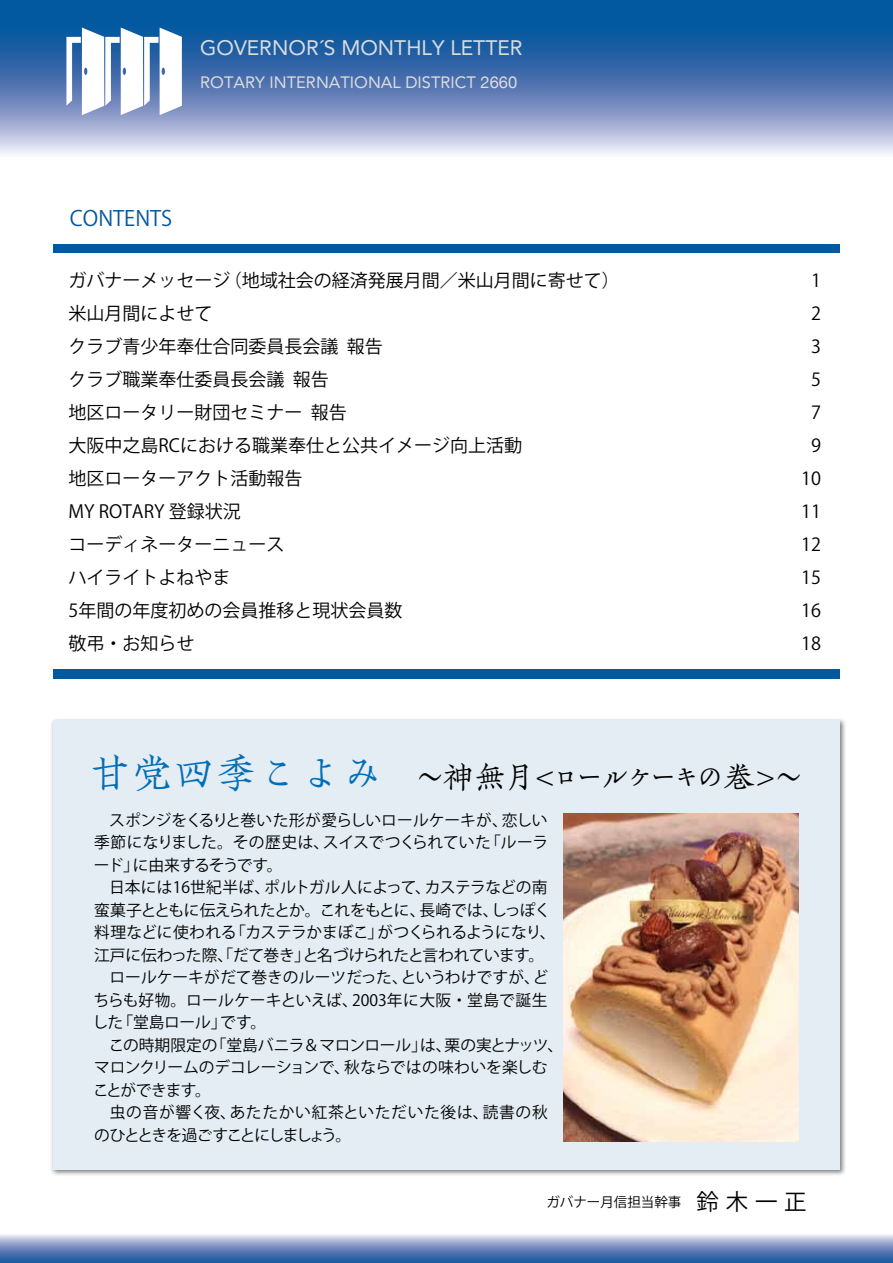
<style>
.page{position:relative;width:893px;height:1263px;background:#fff}
.page>*{position:absolute;margin:0;border:0;box-sizing:border-box;transform-origin:0 0}
.t1{font:500 31.5px "P Kamome Ryuso Std N";letter-spacing:-.215em;color:#000}
.t2{font:21px "Avenir";color:#dcdcdd}
.t3{font:21px "Koz Go Pr 6 N";color:#03599f}
.t4{font:18px/33px "Koz Go Pr 6 N";color:#000}
.t5{font:16.5px "Avenir";color:#dcdcdd}
.t6{font:15.75px/22.5px "Koz Go Pr 6 N";letter-spacing:-.015em;color:#000}
.t7{font:13.5px "Koz Go Pr 6 N";color:#000}
.s1{font-family:"Helvetica Neue"}
.s2{font-size:42px;color:#036eb8}
.s3{font-size:22.5px}
</style>
<div class="page">
<svg style="left:0;top:0;width:893px;height:154px;background:#5681b8"></svg>
<svg style="left:66px;top:28px;width:116px;height:87px"></svg>
<svg style="left:0;top:1234px;width:893px;height:29px;background:#7792c2"></svg>
<div style="left:53px;top:245px;width:787px;height:8px;background:#03599f"></div>
<div style="left:53px;top:669px;width:787px;height:9px;background:#03599f"></div>
<img style="left:51px;top:719px;width:795px;height:456px">
<div style="left:53px;top:720px;width:787px;height:449px;background:#e3edf3"></div>
<img style="left:563px;top:813px;width:236px;height:329px">
<h2 class="t2" style="left:200px;top:31px;width:324px">GOVERNOR´S MONTHLY LETTER</h2>
<p class="t5" style="left:200px;top:69px;width:319px">ROTARY INTERNATIONAL DISTRICT <span class="s1">2660</span></p>
<h2 class="t3" style="left:70px;top:207px;width:104px">CONTENTS</h2>
<p class="t4" style="left:69px;top:264px;width:553px">ガバナーメッセージ（地域社会の経済発展月間／米山月間に寄せて）米山月間によせて<br>クラブ青少年奉仕合同委員長会議 報告<br>クラブ職業奉仕委員長会議 報告<br>地区ロータリー財団セミナー 報告<br>大阪中之島RCにおける職業奉仕と公共イメージ向上活動<br>地区ローターアクト活動報告<br>MY ROTARY 登録状況<br>コーディネーターニュース<br>ハイライトよねやま<br>5年間の年度初めの会員推移と現状会員数<br>敬弔・お知らせ</p>
<p class="t4" style="left:801px;top:264px;width:21px;text-align:center">1<br>2<br>3<br>5<br>7<br>9<br>10<br>11<br>12<br>15<br>16<br>18</p>
<h1 class="t1" style="left:89px;top:755px;width:717px"><span class="s2">甘党四季こよみ</span> ～神無月＜ロールケーキの巻＞～</h1>
<p class="t6" style="left:93px;top:809px;width:472px">　スポンジをくるりと巻いた形が愛らしいロールケーキが、恋しい季節になりました。その歴史は、スイスでつくられていた「ルーラード」に由来するそうです。<br>　日本には16世紀半ば、ポルトガル人によって、カステラなどの南蛮菓子とともに伝えられたとか。これをもとに、長崎では、しっぽく料理などに使われる「カステラかまぼこ」がつくられるようになり、江戸に伝わった際、「だて巻き」と名づけられたと言われています。<br>　ロールケーキがだて巻きのルーツだった、というわけですが、どちらも好物。ロールケーキといえば、2003年に大阪・堂島で誕生した「堂島ロール」です。<br>　この時期限定の「堂島バニラ＆マロンロール」は、栗の実とナッツ、マロンクリームのデコレーションで、秋ならではの味わいを楽しむことができます。<br>　虫の音が響く夜、あたたかい紅茶といただいた後は、読書の秋のひとときを過ごすことにしましょう。</p>
<p class="t7" style="left:546px;top:1194px;width:262px">ガバナー月信担当幹事 <span class="s3">鈴木一正</span></p>
</div>
